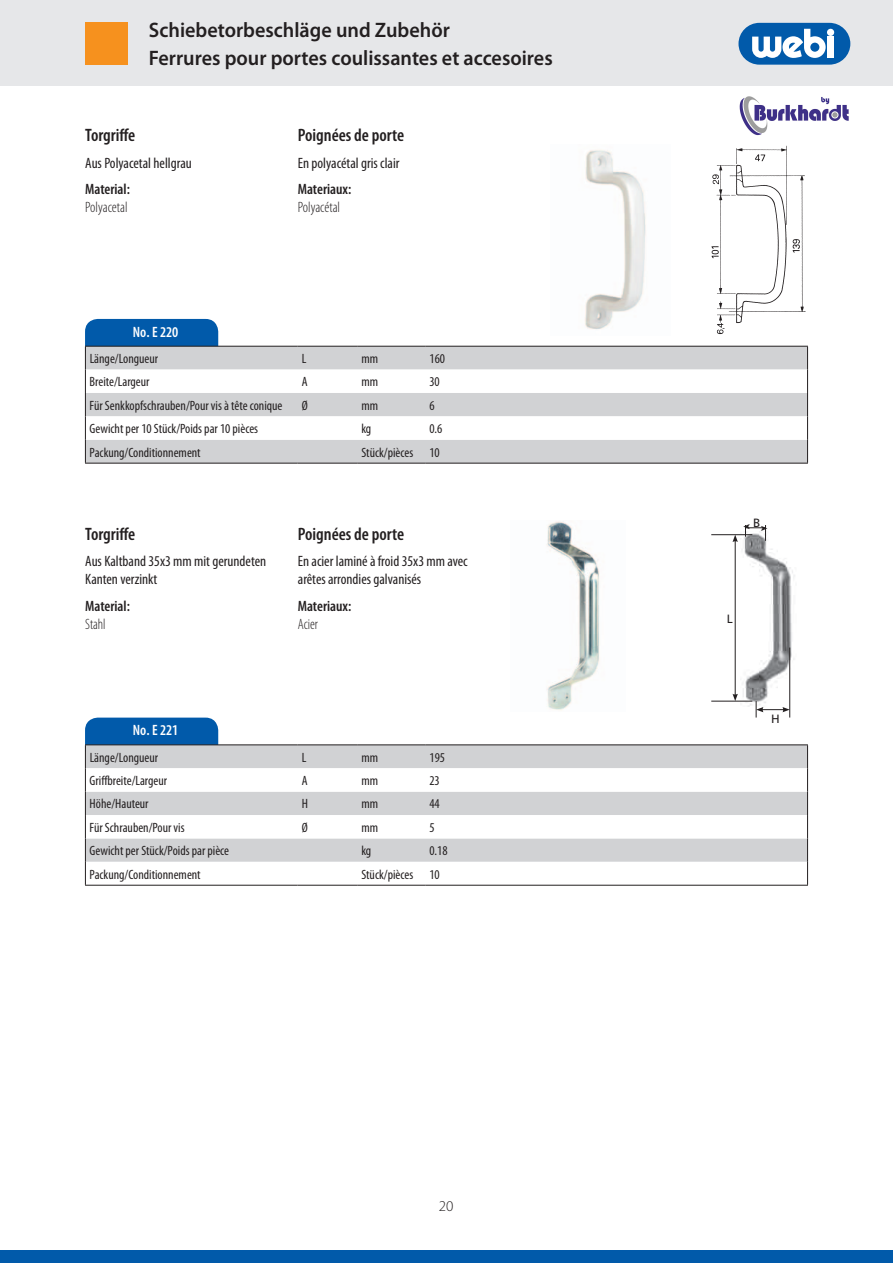
<style>
.page{position:relative;width:893px;height:1263px;background:#fff}
.page>*{position:absolute;margin:0;border:0;box-sizing:border-box;transform-origin:0 0}
.t1{font:600 21px/27.8px "Myriad Pro";color:#231f20;scale:.96 1}
.t2{font:600 condensed 18px "Myriad Pro";color:#231f20}
.t3{font:condensed 15px/18px "Myriad Pro";color:#231f20}
.t4{font:600 condensed 15px "Myriad Pro";color:#231f20}
.t5{font:300 condensed 15px "Myriad Pro";color:#231f20}
.t6{font:600 condensed 15px "Myriad Pro";color:#fff}
.t7{font:300 condensed 15px "Myriad Pro";color:#231f20;scale:.96 1}
.t8{font:300 15px "Myriad Pro";color:#231f20}
.t9{font:condensed 13.5px "Myriad Pro";color:#231f20}
.t10{font:12px "Frutiger";color:#231f20}
</style>
<div class="page">
<div style="left:0;top:0;width:893px;height:86px;background:#e6e7e9"></div>
<div style="left:738px;top:23px;width:112px;height:42px;background:#015aaa;border-radius:21px"></div>
<div style="left:827px;top:29px;width:7px;height:7px;background:#fff;border-radius:50%"></div>
<div style="left:827px;top:37px;width:7px;height:21px;background:#fff"></div>
<svg style="left:752px;top:29px;width:74px;height:29px"></svg>
<div style="left:85px;top:22px;width:43px;height:43px;background:#f6911e"></div>
<div style="left:0;top:1250px;width:893px;height:13px;background:#015aaa"></div>
<img style="left:585px;top:150px;width:61px;height:179px">
<img style="left:547px;top:521px;width:53px;height:189px">
<div style="left:85px;top:319px;width:133px;height:43px;background:#015aaa;border-radius:13px"></div>
<div style="left:85px;top:718px;width:133px;height:42px;background:#015aaa;border-radius:13px"></div>
<div style="left:86px;top:347px;width:721px;height:116px;background:#d1d2d4"></div>
<svg style="left:86px;top:370px;width:721px;height:70px"></svg>
<hr style="left:85px;top:346px;width:213px;height:1px;background:#231f20">
<hr style="left:298px;top:346px;width:59px;height:1px;background:#231f20">
<hr style="left:357px;top:346px;width:68px;height:1px;background:#231f20">
<hr style="left:425px;top:346px;width:383px;height:1px;background:#231f20">
<svg style="left:85px;top:347px;width:1px;height:116px"></svg>
<svg style="left:807px;top:347px;width:1px;height:116px"></svg>
<hr style="left:85px;top:463px;width:213px;height:1px;background:#231f20">
<hr style="left:298px;top:463px;width:59px;height:1px;background:#231f20">
<hr style="left:357px;top:463px;width:68px;height:1px;background:#231f20">
<hr style="left:425px;top:463px;width:383px;height:1px;background:#231f20">
<div style="left:86px;top:745px;width:721px;height:23px;background:#d1d2d4"></div>
<svg style="left:86px;top:792px;width:721px;height:93px"></svg>
<hr style="left:85px;top:744px;width:213px;height:1px;background:#231f20">
<hr style="left:298px;top:744px;width:59px;height:1px;background:#231f20">
<hr style="left:357px;top:744px;width:68px;height:1px;background:#231f20">
<hr style="left:425px;top:744px;width:383px;height:1px;background:#231f20">
<svg style="left:85px;top:745px;width:1px;height:140px"></svg>
<svg style="left:807px;top:745px;width:1px;height:140px"></svg>
<hr style="left:85px;top:885px;width:213px;height:1px;background:#231f20">
<hr style="left:298px;top:885px;width:59px;height:1px;background:#231f20">
<hr style="left:357px;top:885px;width:68px;height:1px;background:#231f20">
<hr style="left:425px;top:885px;width:383px;height:1px;background:#231f20">
<img style="left:739px;top:96px;width:110px;height:40px">
<img style="left:711px;top:145px;width:95px;height:189px">
<img style="left:725px;top:535px;width:70px;height:174px">
<hr style="left:711px;top:534px;width:41px;height:1px;background:#231f20">
<hr style="left:711px;top:701px;width:41px;height:1px;background:#231f20">
<hr style="left:735px;top:540px;width:1px;height:156px;background:#231f20">
<svg style="left:732px;top:535px;width:6px;height:7px"></svg>
<svg style="left:732px;top:694px;width:6px;height:7px"></svg>
<hr style="left:789px;top:647px;width:1px;height:70px;background:#231f20">
<svg style="left:756px;top:701px;width:34px;height:16px"></svg>
<svg style="left:744px;top:525px;width:23px;height:16px"></svg>
<h1 class="t1" style="left:149px;top:16px;width:422px">Schiebetorbeschläge und Zubehör<br>Ferrures pour portes coulissantes et accesoires</h1>
<h2 class="t2" style="left:85px;top:125px;width:52px">Torgriffe</h2>
<p class="t3" style="left:85px;top:153px;width:108px">Aus Polyacetal hellgrau</p>
<p class="t4" style="left:85px;top:181px;width:46px">Material:</p>
<p class="t5" style="left:85px;top:199px;width:44px">Polyacetal</p>
<p class="t6" style="left:133px;top:323px;width:47px">No. E 220</p>
<h2 class="t2" style="left:298px;top:125px;width:108px">Poignées de porte</h2>
<p class="t3" style="left:298px;top:153px;width:103px">En polyacétal gris clair</p>
<p class="t4" style="left:298px;top:181px;width:55px">Materiaux:</p>
<p class="t5" style="left:298px;top:199px;width:44px">Polyacétal</p>
<p class="t9" style="left:90px;top:350px;width:70px">Länge/Longueur</p>
<p class="t9" style="left:302px;top:350px;width:6px">L</p>
<p class="t9" style="left:361px;top:350px;width:18px">mm</p>
<p class="t9" style="left:429px;top:350px;width:17px">160</p>
<p class="t9" style="left:90px;top:374px;width:61px">Breite/Largeur</p>
<p class="t9" style="left:302px;top:374px;width:7px">A</p>
<p class="t9" style="left:361px;top:374px;width:18px">mm</p>
<p class="t9" style="left:429px;top:374px;width:12px">30</p>
<p class="t9" style="left:90px;top:397px;width:194px">Für Senkkopfschrauben/Pour vis à tête conique</p>
<p class="t9" style="left:302px;top:397px;width:8px">Ø</p>
<p class="t9" style="left:361px;top:397px;width:18px">mm</p>
<p class="t9" style="left:429px;top:397px;width:7px">6</p>
<p class="t9" style="left:90px;top:420px;width:170px">Gewicht per 10 Stück/Poids par 10 pièces</p>
<p class="t9" style="left:361px;top:420px;width:11px">kg</p>
<p class="t9" style="left:429px;top:420px;width:15px">0.6</p>
<p class="t9" style="left:90px;top:444px;width:113px">Packung/Conditionnement</p>
<p class="t9" style="left:361px;top:444px;width:80px">Stück/pièces 10</p>
<h2 class="t2" style="left:85px;top:524px;width:52px">Torgriffe</h2>
<p class="t3" style="left:85px;top:552px;width:182px">Aus Kaltband 35x3 mm mit gerundeten<br>Kanten verzinkt</p>
<p class="t4" style="left:85px;top:598px;width:46px">Material:</p>
<p class="t7" style="left:85px;top:616px;width:23px">Stahl</p>
<h2 class="t2" style="left:298px;top:524px;width:108px">Poignées de porte</h2>
<p class="t3" style="left:298px;top:552px;width:171px">En acier laminé à froid 35x3 mm avec arêtes arrondies galvanisés</p>
<p class="t4" style="left:298px;top:598px;width:55px">Materiaux:</p>
<p class="t7" style="left:298px;top:616px;width:23px">Acier</p>
<p class="t6" style="left:133px;top:722px;width:47px">No. E 221</p>
<p class="t9" style="left:90px;top:749px;width:70px">Länge/Longueur</p>
<p class="t9" style="left:302px;top:749px;width:6px">L</p>
<p class="t9" style="left:361px;top:749px;width:18px">mm</p>
<p class="t9" style="left:429px;top:749px;width:17px">195</p>
<p class="t9" style="left:90px;top:772px;width:79px">Griffbreite/Largeur</p>
<p class="t9" style="left:302px;top:772px;width:7px">A</p>
<p class="t9" style="left:361px;top:772px;width:18px">mm</p>
<p class="t9" style="left:429px;top:772px;width:12px">23</p>
<p class="t9" style="left:90px;top:796px;width:61px">Höhe/Hauteur</p>
<p class="t9" style="left:302px;top:796px;width:8px">H</p>
<p class="t9" style="left:361px;top:796px;width:18px">mm</p>
<p class="t9" style="left:429px;top:796px;width:12px">44</p>
<p class="t9" style="left:90px;top:819px;width:97px">Für Schrauben/Pour vis</p>
<p class="t9" style="left:302px;top:819px;width:8px">Ø</p>
<p class="t9" style="left:361px;top:819px;width:18px">mm</p>
<p class="t9" style="left:429px;top:819px;width:7px">5</p>
<p class="t9" style="left:90px;top:842px;width:141px">Gewicht per Stück/Poids par pièce</p>
<p class="t9" style="left:361px;top:842px;width:11px">kg</p>
<p class="t9" style="left:429px;top:842px;width:20px">0.18</p>
<p class="t9" style="left:90px;top:866px;width:113px">Packung/Conditionnement</p>
<p class="t9" style="left:361px;top:866px;width:80px">Stück/pièces 10</p>
<p class="t8" style="left:439px;top:1197px;width:16px">20</p>
<p class="t10" style="left:753px;top:516px;width:9px">B</p>
<p class="t10" style="left:727px;top:612px;width:7px">L</p>
<p class="t10" style="left:771px;top:712px;width:10px">H</p>
</div>
